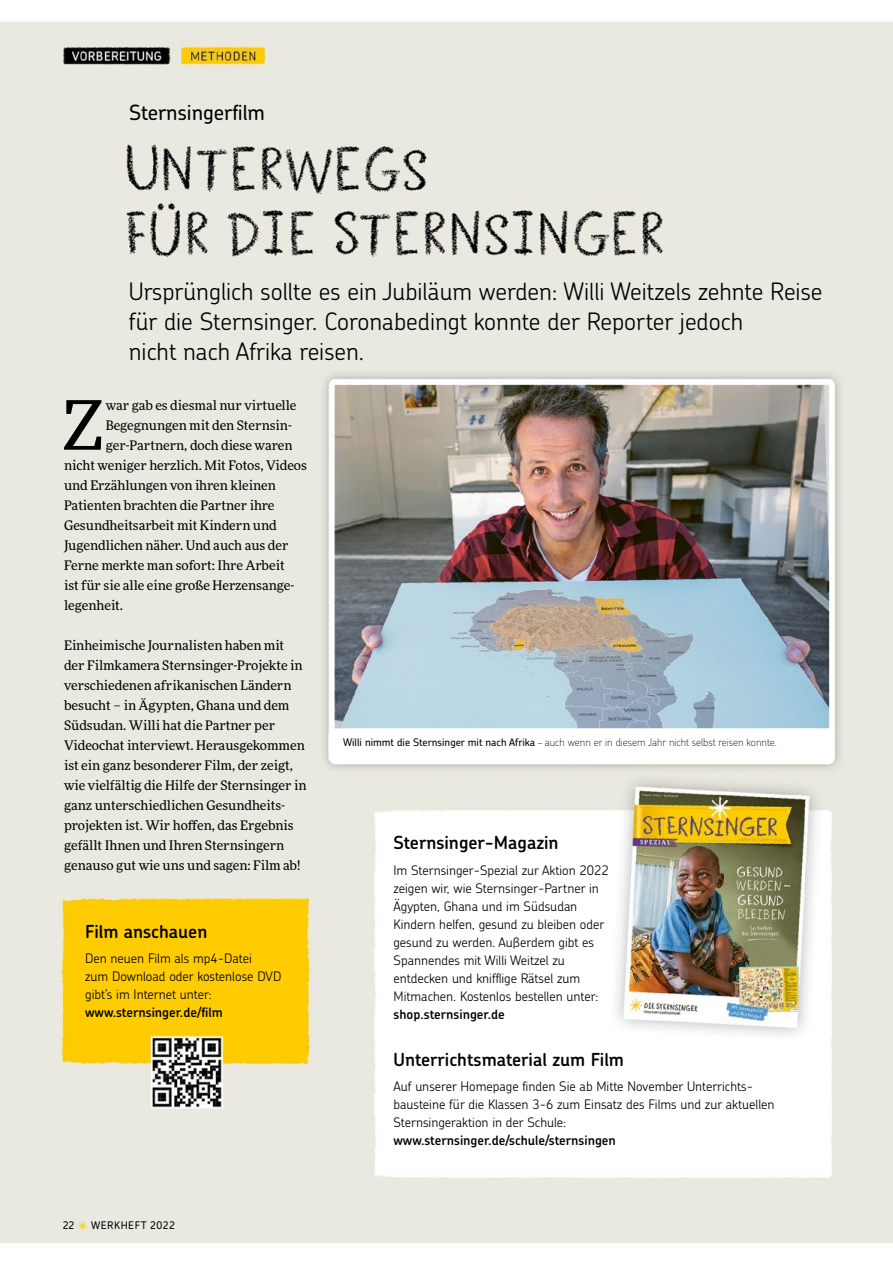
<style>
.page{position:relative;width:893px;height:1263px;background:#fff}
.page>*{position:absolute;margin:0;border:0;box-sizing:border-box;transform-origin:0 0}
.t1{font:67.95px "More Pro";color:#000}
.t2{font:300 24px/30px "Chevin";color:#000}
.t3{font:500 21px "Chevin";color:#000}
.t4{font:600 18px "Chevin";color:#000}
.t5{font:13.2px/20px "More Pro";color:#000}
.t6{font:300 13.2px/18px "Chevin";color:#000}
.t7{font:600 13.2px "Chevin";color:#000}
.t8{font:100 10.5px "Chevin";color:#000}
.t9{font:500 10.5px "Chevin";letter-spacing:.05em;color:#000}
.s1{font-family:"Sternsinger";font-weight:400;color:#fc0}
.s2{font-weight:500}
</style>
<div class="page">
<img style="left:0;top:21px;width:893px;height:1222px">
<div style="left:332px;top:731px;width:500px;height:29px;background:#fff;border-radius:4px"></div>
<div style="left:329px;top:728px;width:506px;height:35px;border:6px solid #fff;border-radius:4px"></div>
<h3 class="t3" style="left:129px;top:99px;width:137px">Sternsingerfilm</h3>
<h2 class="t2" style="left:129px;top:276px;width:695px">Ursprünglich sollte es ein Jubiläum werden: Willi Weitzels zehnte Reise für die Sternsinger. Coronabedingt konnte der Reporter jedoch<br>nicht nach Afrika reisen.</h2>
<h1 class="t1" style="left:63px;top:379px;width:42px">Z</h1>
<p class="t5" style="left:106px;top:394px;width:192px">war gab es diesmal nur virtuelle</p>
<p class="t5" style="left:106px;top:414px;width:188px">Begegnungen mit den Sternsin-</p>
<p class="t5" style="left:106px;top:434px;width:188px">ger-Partnern, doch diese waren</p>
<p class="t5" style="left:64px;top:454px;width:244px">nicht weniger herzlich. Mit Fotos, Videos</p>
<p class="t5" style="left:64px;top:474px;width:213px">und Erzählungen von ihren kleinen</p>
<p class="t5" style="left:64px;top:494px;width:212px">Patienten brachten die Partner ihre</p>
<p class="t5" style="left:64px;top:514px;width:214px">Gesundheitsarbeit mit Kindern und</p>
<p class="t5" style="left:64px;top:534px;width:226px">Jugendlichen näher. Und auch aus der</p>
<p class="t5" style="left:64px;top:554px;width:222px">Ferne merkte man sofort: Ihre Arbeit</p>
<p class="t5" style="left:64px;top:574px;width:232px">ist für sie alle eine große Herzensange-</p>
<p class="t5" style="left:64px;top:594px;width:61px">legenheit.</p>
<p class="t5" style="left:64px;top:634px;width:244px">Einheimische Journalisten haben mit der Filmkamera Sternsinger-Projekte in verschiedenen afrikanischen Ländern besucht – in Ägypten, Ghana und dem Südsudan. Willi hat die Partner per Videochat interviewt. Herausgekommen ist ein ganz besonderer Film, der zeigt, wie vielfältig die Hilfe der Sternsinger in ganz unterschiedlichen Gesundheits&shy;projekten ist. Wir hoffen, das Ergebnis gefällt Ihnen und Ihren Sternsingern genauso gut wie uns und sagen: Film ab!</p>
<h3 class="t4" style="left:85px;top:920px;width:124px">Film anschauen</h3>
<p class="t6" style="left:85px;top:949px;width:198px">Den neuen Film als mp4-Datei<br>zum Download oder kostenlose DVD gibt’s im Internet unter:</p>
<p class="t7" style="left:85px;top:1004px;width:139px">www.sternsinger.de/film</p>
<p class="t9" style="left:63px;top:1218px;width:114px">22 <span class="s1">*</span> WERKHEFT 2022</p>
<p class="t8" style="left:343px;top:735px;width:435px"><span class="s2">Willi nimmt die Sternsinger mit nach Afrika</span> – auch wenn er in diesem Jahr nicht selbst reisen konnte.</p>
<h3 class="t4" style="left:393px;top:831px;width:167px">Sternsinger-Magazin</h3>
<p class="t6" style="left:393px;top:861px;width:217px">Im Sternsinger-Spezial zur Aktion 2022 zeigen wir, wie Sternsinger-Partner in Ägypten, Ghana und im Südsudan Kindern helfen, gesund zu bleiben oder gesund zu werden. Außerdem gibt es Spannendes mit Willi Weitzel zu entdecken und knifflige Rätsel zum Mitmachen. Kostenlos bestellen unter:</p>
<p class="t7" style="left:393px;top:1005px;width:113px">shop.sternsinger.de</p>
<h3 class="t4" style="left:393px;top:1047px;width:232px">Unterrichtsmaterial zum Film</h3>
<p class="t6" style="left:393px;top:1077px;width:383px">Auf unserer Homepage finden Sie ab Mitte November Unterrichts&shy;bausteine für die Klassen 3-6 zum Einsatz des Films und zur aktuellen<br>Sternsingeraktion in der Schule:</p>
<p class="t7" style="left:393px;top:1132px;width:224px">www.sternsinger.de/schule/sternsingen</p>
</div>
